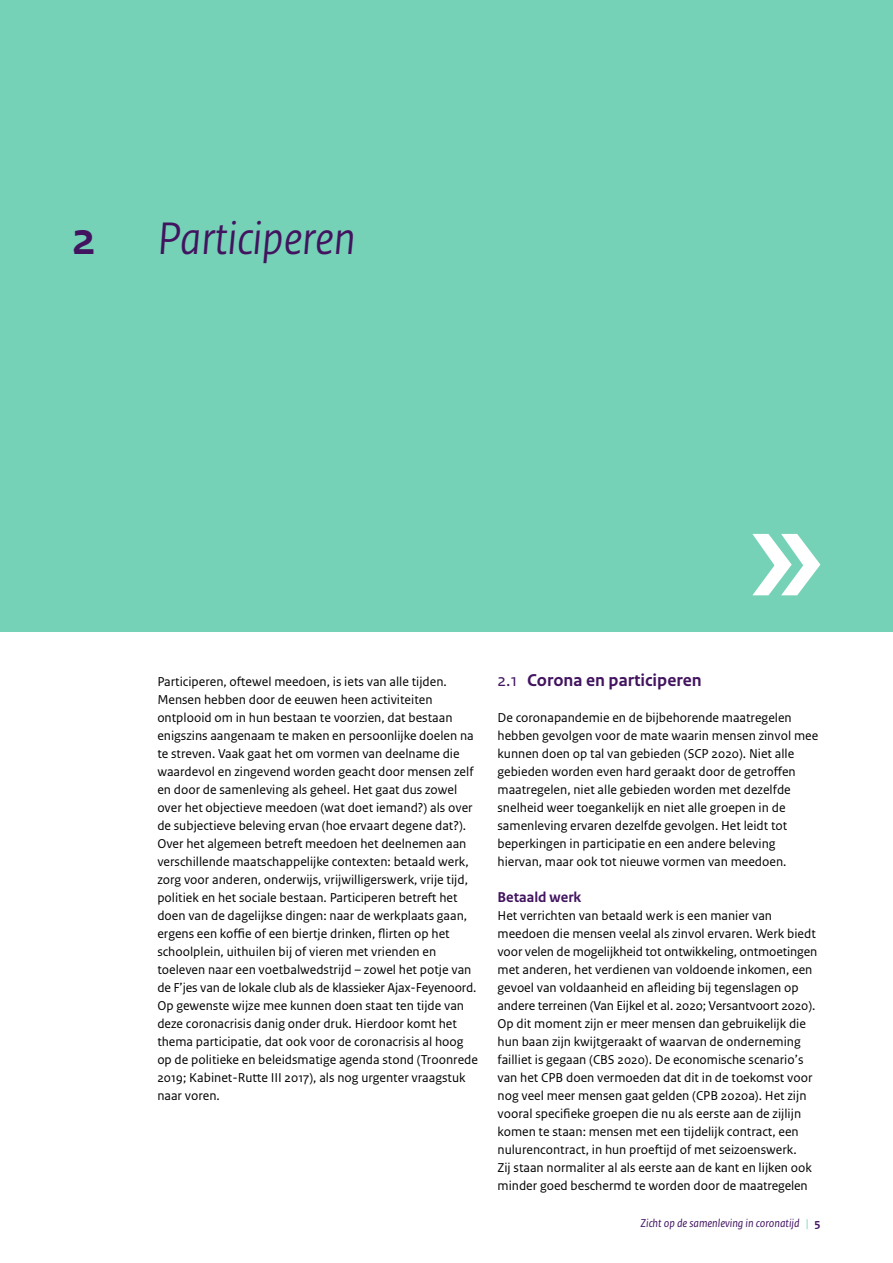
<style>
.page{position:relative;width:893px;height:1263px;background:#fff}
.page>*{position:absolute;margin:0;border:0;box-sizing:border-box;transform-origin:0 0}
.H1_-_RO_Paragraafkop{font:italic 48px "Rijksoverheid Sans Heading";color:#42145f}
.H1_-_RO_Paragraafkop-2{font:700 48px "Rijksoverheid Sans Heading";color:#42145f}
.H2_-_RO_Alineakop_Sa{font:700 18px "Rijksoverheid Sans Text";color:#42145f}
.H3_-_RO_Tussenkop{font:700 15px "Rijksoverheid Sans Text";color:#42145f}
.P_-_RO_Broodtekst_Sa{font:13.5px/18px "Rijksoverheid Sans Text";color:#000}
.t1{font:italic 12px "Rijksoverheid Sans Text";color:#42145f}
.s1{font-weight:400}
.s2{font-style:normal;color:#76d2b6}
.s3{font-weight:700;font-style:normal}
</style>
<div class="page">
<div style="left:0;top:0;width:893px;height:631px;background:#76d2b6"></div>
<svg style="left:752px;top:534px;width:68px;height:61px"></svg>
<h1 class="H1_-_RO_Paragraafkop-2" style="left:72px;top:211px;width:25px">2</h1>
<h1 class="H1_-_RO_Paragraafkop" style="left:157px;top:211px;width:200px">Participeren</h1>
<p class="P_-_RO_Broodtekst_Sa" style="left:157px;top:673px;width:322px">Participeren, oftewel meedoen, is iets van alle tijden.<br>Mensen hebben door de eeuwen heen activiteiten ontplooid om in hun bestaan te voorzien, dat bestaan enigszins aangenaam te maken en persoonlijke doelen na te streven. Vaak gaat het om vormen van deelname die waardevol en zingevend worden geacht door mensen zelf en door de samenleving als geheel. Het gaat dus zowel over het objectieve meedoen (wat doet iemand?) als over de subjectieve beleving ervan (hoe ervaart degene dat?).<br>Over het algemeen betreft meedoen het deelnemen aan verschillende maatschappelijke contexten: betaald werk, zorg voor anderen, onderwijs, vrijwilligerswerk, vrije tijd, politiek en het sociale bestaan. Participeren betreft het doen van de dagelijkse dingen: naar de werkplaats gaan, ergens een koffie of een biertje drinken, flirten op het schoolplein, uithuilen bij of vieren met vrienden en toeleven naar een voetbalwedstrijd – zowel het potje van de F’jes van de lokale club als de klassieker Ajax-Feyenoord.<br>Op gewenste wijze mee kunnen doen staat ten tijde van deze coronacrisis danig onder druk. Hierdoor komt het thema participatie, dat ook voor de coronacrisis al hoog op de politieke en beleidsmatige agenda stond (Troonrede 2019; Kabinet-Rutte III 2017), als nog urgenter vraagstuk naar voren.</p>
<h2 class="H2_-_RO_Alineakop_Sa" style="left:497px;top:670px;width:206px"><span class="s1">2.1</span> Corona en participeren</h2>
<p class="P_-_RO_Broodtekst_Sa" style="left:497px;top:709px;width:322px">De coronapandemie en de bijbehorende maatregelen hebben gevolgen voor de mate waarin mensen zinvol mee kunnen doen op tal van gebieden (SCP 2020). Niet alle gebieden worden even hard geraakt door de getroffen maatregelen, niet alle gebieden worden met dezelfde snelheid weer toegankelijk en niet alle groepen in de samenleving ervaren dezelfde gevolgen. Het leidt tot beperkingen in participatie en een andere beleving hiervan, maar ook tot nieuwe vormen van meedoen.</p>
<h3 class="H3_-_RO_Tussenkop" style="left:497px;top:888px;width:85px">Betaald werk</h3>
<p class="P_-_RO_Broodtekst_Sa" style="left:497px;top:907px;width:321px">Het verrichten van betaald werk is een manier van meedoen die mensen veelal als zinvol ervaren. Werk biedt voor velen de mogelijkheid tot ontwikkeling, ontmoetingen met anderen, het verdienen van voldoende inkomen, een gevoel van voldaanheid en afleiding bij tegenslagen op andere terreinen (Van Eijkel et al. 2020; Versantvoort 2020).<br>Op dit moment zijn er meer mensen dan gebruikelijk die hun baan zijn kwijtgeraakt of waarvan de onderneming failliet is gegaan (CBS 2020). De economische scenario’s van het CPB doen vermoeden dat dit in de toekomst voor nog veel meer mensen gaat gelden (CPB 2020a). Het zijn vooral specifieke groepen die nu als eerste aan de zijlijn komen te staan: mensen met een tijdelijk contract, een nulurencontract, in hun proeftijd of met seizoenswerk.<br>Zij staan normaliter al als eerste aan de kant en lijken ook minder goed beschermd te worden door de maatregelen</p>
<p class="t1" style="left:640px;top:1217px;width:182px">Zicht op de samenleving in coronatijd <span class="s2">|</span> <span class="s3">5</span></p>
</div>
